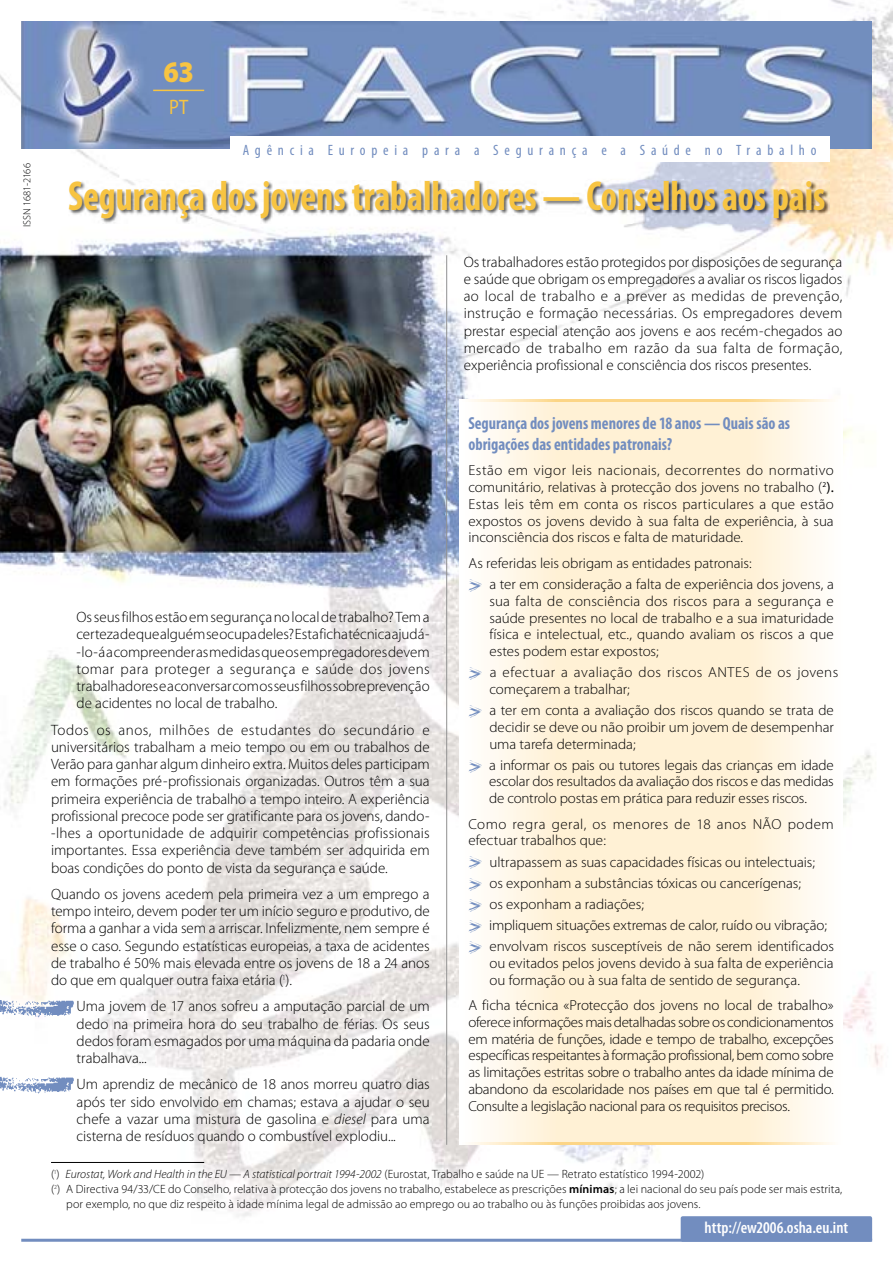
<style>
.page{position:relative;width:893px;height:1263px;background:#fff}
.page>*{position:absolute;margin:0;border:0;box-sizing:border-box;transform-origin:0 0}
.t1{font:700 condensed 42px "Myriad Pro";color:#f7c442;scale:.9 1}
.t2{font:900 30px "Myriad Pro";color:#f7c442;scale:.9 1}
.t3{font:21px "Myriad Pro";color:#f7c442;scale:.88 1}
.t4{font:700 condensed 17.55px/20.4px "Myriad Pro";color:#728dbf;scale:.93 1}
.t5{font:600 condensed 16.5px "Myriad Pro";color:#fff}
.t6{font:300 15px/17.2px "Myriad Pro";color:#000;text-align:justify}
.t7{font:condensed 15px "Myriad Pro";letter-spacing:.38em;color:#728dbf}
.t8{font:300 14.55px/16.8px "Myriad Pro";letter-spacing:-.005em;color:#000;text-align:justify}
.t9{font:300 14.55px/16.8px "Myriad Pro";letter-spacing:.025em;color:#000}
.t10{font:300 12px "Myriad Pro";letter-spacing:.005em;color:#000}
.t11{font:300 10.5px "Myriad Pro";color:#000}
.s1{font-style:italic}
.s2{font-weight:400}
.s3{font-weight:600}
</style>
<div class="page">
<img style="left:0;top:0;width:892px;height:1242px">
<hr style="left:21px;top:1239px;width:851px;height:3px;background:#728dbf">
<img style="left:69px;top:180px;width:760px;height:44px">
<hr style="left:446px;top:255px;width:1px;height:890px;background:#909090">
<hr style="left:51px;top:1162px;width:153px;height:1px;background:#000">
<img style="left:21px;top:21px;width:850px;height:128px">
<div style="left:680px;top:1216px;width:192px;height:26px;background:#728dbf;border-radius:2px"></div>
<hr style="left:153px;top:90px;width:51px;height:1px;background:#f7c442">
<div style="left:230px;top:136px;width:599px;height:26px;background:#fff"></div>
<img style="left:0;top:998px;width:75px;height:22px">
<img style="left:0;top:1074px;width:75px;height:23px">
<svg style="left:460px;top:400px;width:382px;height:745px"></svg>
<svg style="left:460px;top:400px;width:378px;height:2px"></svg>
<svg style="left:460px;top:1143px;width:378px;height:2px"></svg>
<p class="t11" style="left:23px;top:227px;width:65px;rotate:-90deg">ISSN 1681-2166</p>
<h2 class="t2" style="left:163px;top:61px;width:35px">63</h2>
<h3 class="t3" style="left:169px;top:99px;width:23px">PT</h3>
<p class="t7" style="left:243px;top:144px;width:575px">Agência Europeia para a Segurança e a Saúde no Trabalho</p>
<h1 class="t1" style="left:68px;top:180px;width:842px">Segurança dos jovens trabalhadores — Conselhos aos pais</h1>
<p class="t6" style="left:77px;top:610px;width:354px">Os seus filhos estão em segurança no local de trabalho? Tem a certeza de que alguém se ocupa deles? Esta ficha técnica ajudá--lo-á a compreender as medidas que os empregadores devem tomar para proteger a segurança e saúde dos jovens trabalhadores e a conversar com os seus filhos sobre prevenção de acidentes no local de trabalho.</p>
<p class="t6" style="left:51px;top:722px;width:380px">Todos os anos, milhões de estudantes do secundário e universitários trabalham a meio tempo ou em ou trabalhos de Verão para ganhar algum dinheiro extra. Muitos deles participam em formações pré-profissionais organizadas. Outros têm a sua primeira experiência de trabalho a tempo inteiro. A experiência profissional precoce pode ser gratificante para os jovens, dando--lhes a oportunidade de adquirir competências profissionais importantes. Essa experiência deve também ser adquirida em boas condições do ponto de vista da segurança e saúde.</p>
<p class="t6" style="left:51px;top:887px;width:380px">Quando os jovens acedem pela primeira vez a um emprego a tempo inteiro, devem poder ter um início seguro e produtivo, de forma a ganhar a vida sem a arriscar. Infelizmente, nem sempre é esse o caso. Segundo estatísticas europeias, a taxa de acidentes de trabalho é 50% mais elevada entre os jovens de 18 a 24 anos do que em qualquer outra faixa etária (<sup>1</sup>).</p>
<p class="t6" style="left:77px;top:999px;width:355px">Uma jovem de 17 anos sofreu a amputação parcial de um dedo na primeira hora do seu trabalho de férias. Os seus dedos foram esmagados por uma máquina da padaria onde trabalhava...</p>
<p class="t6" style="left:77px;top:1077px;width:354px">Um aprendiz de mecânico de 18 anos morreu quatro dias após ter sido envolvido em chamas; estava a ajudar o seu chefe a vazar uma mistura de gasolina e <span class="s1">diesel</span> para uma cisterna de resíduos quando o combustível explodiu...</p>
<p class="t6" style="left:463px;top:254px;width:380px">Os trabalhadores estão protegidos por disposições de segurança e saúde que obrigam os empregadores a avaliar os riscos ligados ao local de trabalho e a prever as medidas de prevenção, instrução e formação necessárias. Os empregadores devem prestar especial atenção aos jovens e aos recém-chegados ao mercado de trabalho em razão da sua falta de formação, experiência profissional e consciência dos riscos presentes.</p>
<p class="t4" style="left:468px;top:415px;width:347px">Segurança dos jovens menores de 18 anos — Quais são as obrigações das entidades patronais?</p>
<p class="t8" style="left:468px;top:463px;width:367px">Estão em vigor leis nacionais, decorrentes do normativo comunitário, relativas à protecção dos jovens no trabalho (<sup>2</sup><span class="s2">).<br></span>Estas leis têm em conta os riscos particulares a que estão expostos os jovens devido à sua falta de experiência, à sua inconsciência dos riscos e falta de maturidade.</p>
<p class="t8" style="left:468px;top:554px;width:367px;line-height:21.1px">As referidas leis obrigam as entidades patronais:<br><sub>&gt;</sub> a ter em consideração a falta de experiência dos jovens, a</p>
<p class="t8" style="left:489px;top:594px;width:346px">sua falta de consciência dos riscos para a segurança e saúde presentes no local de trabalho e a sua imaturidade física e intelectual, etc., quando avaliam os riscos a que estes podem estar expostos;</p>
<p class="t9" style="left:489px;top:665px;width:350px;text-indent:-21px"><sub>&gt;</sub> a efectuar a avaliação dos riscos ANTES de os jovens começarem a trabalhar;</p>
<p class="t8" style="left:489px;top:703px;width:346px;text-indent:-21px"><sub>&gt;</sub> a ter em conta a avaliação dos riscos quando se trata de decidir se deve ou não proibir um jovem de desempenhar uma tarefa determinada;</p>
<p class="t8" style="left:489px;top:758px;width:346px;text-indent:-21px"><sub>&gt;</sub> a informar os pais ou tutores legais das crianças em idade escolar dos resultados da avaliação dos riscos e das medidas de controlo postas em prática para reduzir esses riscos.</p>
<p class="t9" style="left:468px;top:817px;width:367px">Como regra geral, os menores de 18 anos NÃO podem efectuar trabalhos que:</p>
<p class="t8" style="left:468px;top:852px;width:367px;line-height:21.1px;text-align:left"><sub>&gt;</sub> ultrapassem as suas capacidades físicas ou intelectuais;<br><sub>&gt;</sub> os exponham a substâncias tóxicas ou cancerígenas;<br><sub>&gt;</sub> os exponham a radiações;<br><sub>&gt;</sub> impliquem situações extremas de calor, ruído ou vibração; <sub>&gt;</sub> envolvam riscos susceptíveis de não serem identificados</p>
<p class="t8" style="left:489px;top:956px;width:346px">ou evitados pelos jovens devido à sua falta de experiência ou formação ou à sua falta de sentido de segurança.</p>
<p class="t8" style="left:468px;top:998px;width:367px">A ficha técnica «Protecção dos jovens no local de trabalho» oferece informações mais detalhadas sobre os condicionamentos em matéria de funções, idade e tempo de trabalho, excepções específicas respeitantes à formação profissional, bem como sobre as limitações estritas sobre o trabalho antes da idade mínima de abandono da escolaridade nos países em que tal é permitido.<br>Consulte a legislação nacional para os requisitos precisos.</p>
<p class="t10" style="left:51px;top:1169px;width:654px">(<sup>1</sup>) <span class="s1">Eurostat, Work and Health in the EU — A statistical portrait 1994-2002</span> (Eurostat, Trabalho e saúde na UE — Retrato estatístico 1994-2002)</p>
<p class="t10" style="left:51px;top:1184px;width:792px">(<sup>2</sup>) A Directiva 94/33/CE do Conselho, relativa à protecção dos jovens no trabalho, estabelece as prescrições <span class="s3">mínimas</span>; a lei nacional do seu país pode ser mais estrita,</p>
<p class="t10" style="left:66px;top:1199px;width:636px">por exemplo, no que diz respeito à idade mínima legal de admissão ao emprego ou ao trabalho ou às funções proibidas aos jovens.</p>
<p class="t5" style="left:704px;top:1222px;width:145px">http://ew2006.osha.eu.int</p>
</div>
